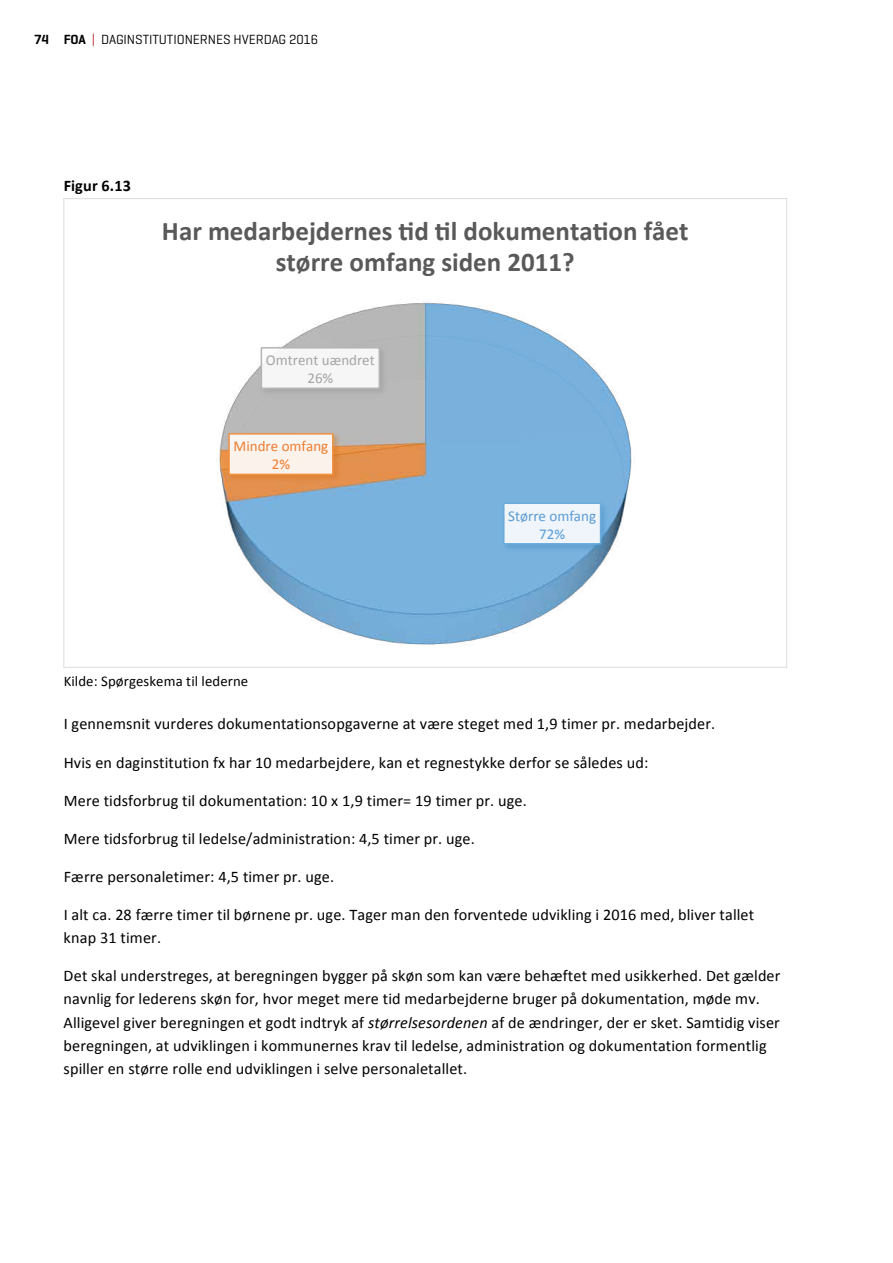
<style>
.page{position:relative;width:893px;height:1263px;background:#fff}
.page>*{position:absolute;margin:0;border:0;box-sizing:border-box;transform-origin:0 0}
.t1{font:700 27px/31.5px "Calibri";color:#595959;text-align:center}
.t2{font:16.2px/23.1px "Calibri";letter-spacing:.01em;color:#000}
.t3{font:700 16.2px "Calibri";letter-spacing:.01em;color:#000}
.t4{font:15px/18px "Calibri";color:#a5a5a5;text-align:center}
.t5{font:15px/18px "Calibri";color:#5b9bd5;text-align:center}
.t6{font:15px/18px "Calibri";color:#ed7d31;text-align:center}
.t7{font:14.7px "Calibri";letter-spacing:.01em;color:#000}
.t8{font:13.5px "Geogrotesque";letter-spacing:-.005em;color:#000}
.s1{font-weight:600}
.s2{color:#ba2a30}
.s3{font-style:italic}
</style>
<div class="page">
<img style="left:217px;top:302px;width:415px;height:343px">
<img style="left:500px;top:499px;width:111px;height:55px">
<div style="left:504px;top:503px;width:97px;height:41px;background:#eff5fa"></div>
<div style="left:503px;top:502px;width:98px;height:42px;border:2px solid #6cacdd"></div>
<img style="left:225px;top:430px;width:118px;height:55px">
<div style="left:229px;top:434px;width:104px;height:40px;background:#fbf3eb"></div>
<div style="left:228px;top:433px;width:106px;height:42px;border:2px solid #f3913f"></div>
<img style="left:257px;top:344px;width:133px;height:55px">
<div style="left:261px;top:348px;width:118px;height:40px;background:#f6f6f6"></div>
<div style="left:261px;top:347px;width:119px;height:42px;border:2px solid #b4b4b4"></div>
<p class="t8" style="left:34px;top:31px;width:286px"><span class="s1">74 FOA</span> <span class="s2">|</span> DAGINSTITUTIONERNES HVERDAG 2016</p>
<p class="t3" style="left:64px;top:175px;width:69px">Figur 6.13</p>
<h1 class="t1" style="left:162px;top:215px;width:528px">Har medarbejdernes Kd Kl dokumentaKon fået større omfang siden 2011?</h1>
<p class="t4" style="left:266px;top:351px;width:110px">Omtrent uændret<br>26%</p>
<p class="t6" style="left:234px;top:437px;width:96px">Mindre omfang<br>2%</p>
<p class="t5" style="left:508px;top:507px;width:89px">Større omfang<br>72%</p>
<p class="t7" style="left:64px;top:672px;width:186px">Kilde: Spørgeskema til lederne</p>
<p class="t2" style="left:64px;top:712px;width:653px">I gennemsnit vurderes dokumentationsopgaverne at være steget med 1,9 timer pr. medarbejder.</p>
<p class="t2" style="left:64px;top:751px;width:586px">Hvis en daginstitution fx har 10 medarbejdere, kan et regnestykke derfor se således ud:</p>
<p class="t2" style="left:64px;top:789px;width:465px">Mere tidsforbrug til dokumentation: 10 x 1,9 timer= 19 timer pr. uge.</p>
<p class="t2" style="left:64px;top:827px;width:413px">Mere tidsforbrug til ledelse/administration: 4,5 timer pr. uge.</p>
<p class="t2" style="left:64px;top:865px;width:272px">Færre personaletimer: 4,5 timer pr. uge.</p>
<p class="t2" style="left:64px;top:903px;width:692px">I alt ca. 28 færre timer til børnene pr. uge. Tager man den forventede udvikling i 2016 med, bliver tallet knap 31 timer.</p>
<p class="t2" style="left:64px;top:964px;width:718px">Det skal understreges, at beregningen bygger på skøn som kan være behæftet med usikkerhed. Det gælder navnlig for lederens skøn for, hvor meget mere tid medarbejderne bruger på dokumentation, møde mv.<br>Alligevel giver beregningen et godt indtryk af <span class="s3">størrelsesordenen</span> af de ændringer, der er sket. Samtidig viser beregningen, at udviklingen i kommunernes krav til ledelse, administration og dokumentation formentlig spiller en større rolle end udviklingen i selve personaletallet.</p>
</div>
